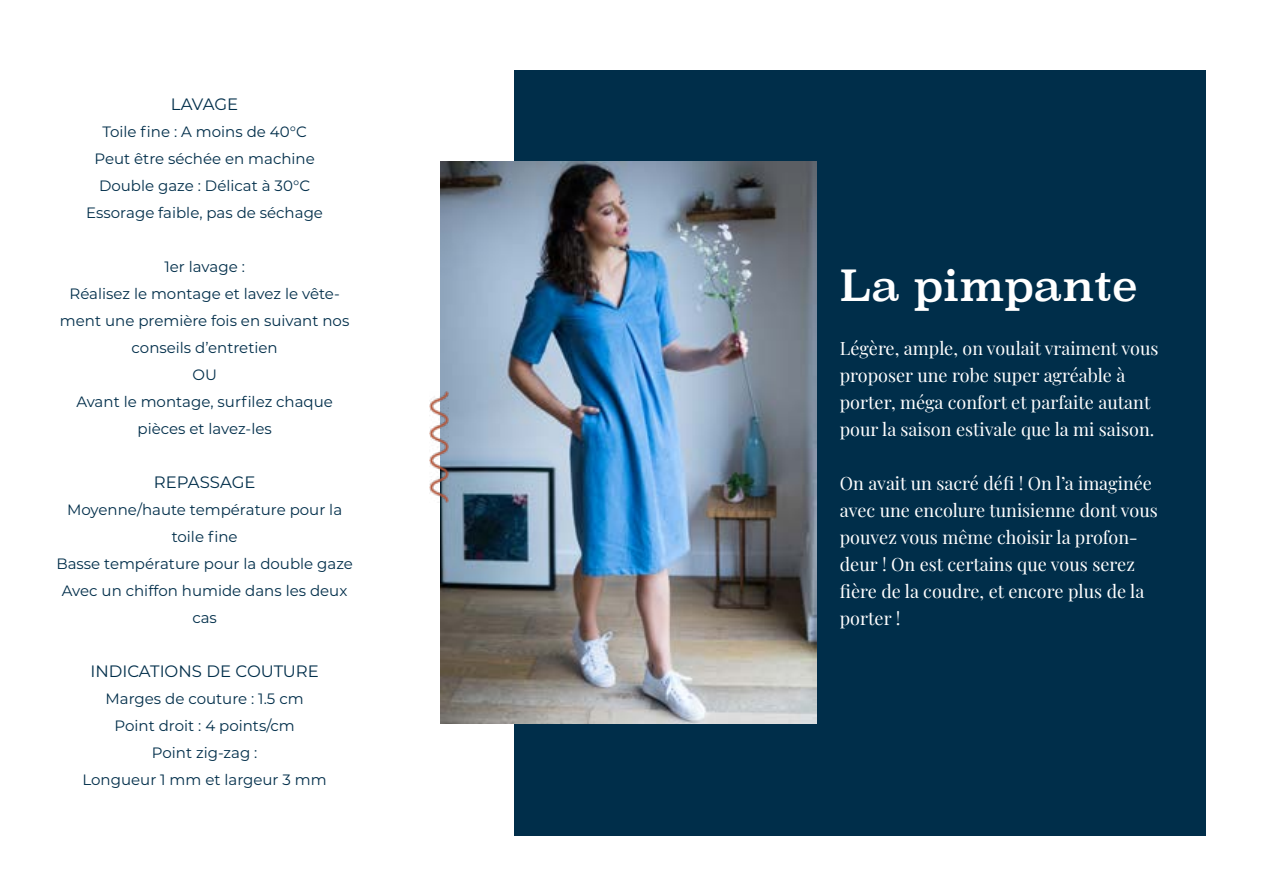
<style>
.page{position:relative;width:1263px;height:893px;background:#fff}
.page>*{position:absolute;margin:0;border:0;box-sizing:border-box;transform-origin:0 0}
.t1{font:42px "Superclarendon Rg";color:#fff}
.t2{font:18px/27px "Playfair Display";color:#fff}
.t3{font:16.5px "Montserrat";color:#002e4a}
.t4{font:15px/27px "Montserrat";color:#002e4a;text-align:center}
</style>
<div class="page">
<div style="left:514px;top:70px;width:691px;height:766px;background:#002e4a"></div>
<img style="left:440px;top:162px;width:376px;height:562px">
<img style="left:429px;top:391px;width:20px;height:112px">
<p class="t3" style="left:171px;top:93px;width:69px">LAVAGE</p>
<p class="t4" style="left:86px;top:118px;width:238px">Toile fine : A moins de 40°C<br>Peut être séchée en machine<br>Double gaze : Délicat à 30°C<br>Essorage faible, pas de séchage</p>
<p class="t4" style="left:60px;top:253px;width:291px">1er lavage :<br>Réalisez le montage et lavez le vête&shy;ment une première fois en suivant nos conseils d’entretien<br>OU<br>Avant le montage, surfilez chaque pièces et lavez-les</p>
<p class="t3" style="left:154px;top:471px;width:103px">REPASSAGE</p>
<p class="t4" style="left:56px;top:496px;width:298px">Moyenne/haute température pour la toile fine<br>Basse température pour la double gaze<br>Avec un chiffon humide dans les deux cas</p>
<p class="t3" style="left:90px;top:660px;width:230px">INDICATIONS DE COUTURE</p>
<p class="t4" style="left:82px;top:685px;width:246px">Marges de couture : 1.5 cm<br>Point droit : 4 points/cm<br>Point zig-zag :<br>Longueur 1 mm et largeur 3 mm</p>
<h1 class="t1" style="left:840px;top:260px;width:299px">La pimpante</h1>
<p class="t2" style="left:840px;top:333px;width:320px">Légère, ample, on voulait vraiment vous proposer une robe super agréable à porter, méga confort et parfaite autant pour la saison estivale que la mi saison.</p>
<p class="t2" style="left:840px;top:468px;width:320px">On avait un sacré défi ! On l’a imaginée avec une encolure tunisienne dont vous pouvez vous même choisir la profon&shy;deur ! On est certains que vous serez fière de la coudre, et encore plus de la porter !</p>
</div>
